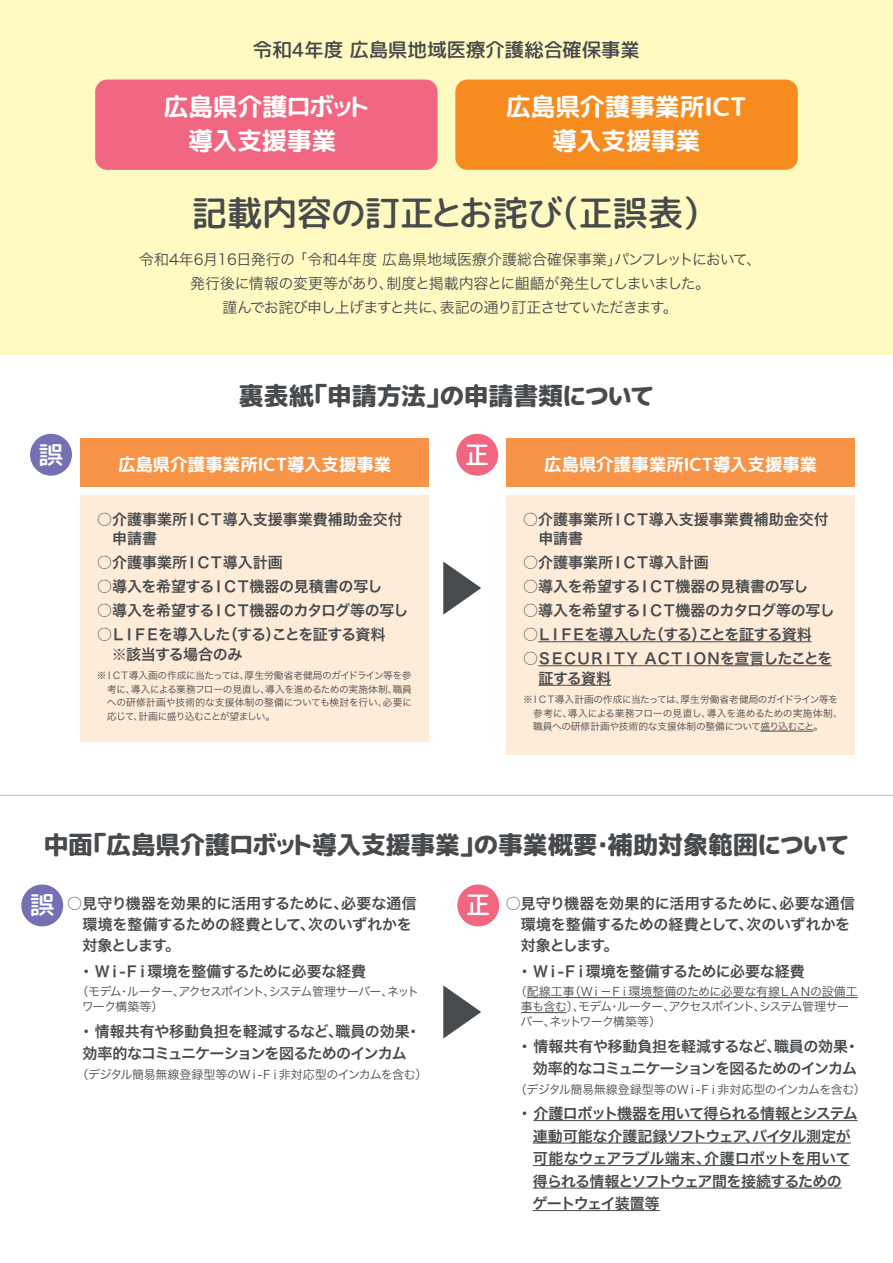
<style>
.page{position:relative;width:893px;height:1263px;background:#fff}
.page>*{position:absolute;margin:0;border:0;box-sizing:border-box;transform-origin:0 0}
.t1{font:36px "rounded mgenplus 2 pp medium";letter-spacing:-.035em;color:#484b4e}
.t2{font:25.65px/34.2px "rounded mgenplus 2 pp bold";letter-spacing:-.035em;color:#fff;text-align:center}
.t3{font:25.5px "rounded mgenplus 2 pp heavy";letter-spacing:-.03em;color:#484b4e}
.t4{font:25.5px "rounded mgenplus 2 pp medium";color:#fff}
.t5{font:19.95px "rounded mgenplus 2 pp medium";letter-spacing:-.03em;color:#484b4e}
.t6{font:18px "rounded mgenplus 2 pp bold";letter-spacing:-.035em;color:#fff}
.t7{font:15px/22.5px "Hira Kaku Pro N W6";letter-spacing:-.035em;color:#484b4e}
.t8{font:15px/24px "Hira Kaku Pro N W3";letter-spacing:-.035em;color:#484b4e;text-align:center}
.t9{font:15px/21px "Hira Kaku Pro N W6";letter-spacing:-.015em;color:#484b4e}
.t10{font:15px/19.5px "Hira Kaku Pro N W6";color:#484b4e}
.t11{font:15px/19.5px "Hira Kaku Pro N W6";letter-spacing:-.055em;color:#484b4e}
.t12{font:15px/19.5px "Hira Kaku Pro N W6";letter-spacing:-.095em;color:#484b4e}
.t13{font:15px "Hira Kaku Pro N W6";letter-spacing:-.075em;color:#484b4e}
.t14{font:12px/15px "Hira Kaku Pro N W3";letter-spacing:-.055em;color:#484b4e}
.t15{font:12px "Hira Kaku Pro N W3";letter-spacing:-.035em;color:#484b4e}
.t16{font:12px/15px "Hira Kaku Pro N W3";letter-spacing:-.075em;color:#484b4e}
.t17{font:9.75px/13.5px "Hira Kaku Pro N W3";letter-spacing:-.03em;color:#484b4e}
</style>
<div class="page">
<div style="left:0;top:0;width:893px;height:354px;background:#fffac1"></div>
<hr style="left:0;top:795px;width:893px;height:1px;background:#bcbdc0">
<div style="left:507px;top:495px;width:348px;height:260px;background:#feebd8"></div>
<div style="left:507px;top:439px;width:348px;height:48px;background:#f79447"></div>
<div style="left:80px;top:495px;width:349px;height:246px;background:#feebd8"></div>
<div style="left:80px;top:439px;width:349px;height:48px;background:#f79447"></div>
<div style="left:95px;top:80px;width:343px;height:90px;background:#f16681;border-radius:12px"></div>
<div style="left:455px;top:80px;width:343px;height:90px;background:#f68b1f;border-radius:12px"></div>
<hr style="left:538px;top:641px;width:274px;height:1px;background:#484b4e">
<hr style="left:538px;top:665px;width:294px;height:1px;background:#484b4e">
<hr style="left:538px;top:685px;width:73px;height:1px;background:#484b4e">
<hr style="left:760px;top:731px;width:53px;height:1px;background:#484b4e">
<svg style="left:443px;top:561px;width:38px;height:54px"></svg>
<svg style="left:443px;top:985px;width:38px;height:53px"></svg>
<hr style="left:527px;top:997px;width:331px;height:1px;background:#484b4e">
<hr style="left:521px;top:1012px;width:46px;height:1px;background:#484b4e">
<hr style="left:533px;top:1120px;width:324px;height:1px;background:#484b4e">
<hr style="left:533px;top:1143px;width:318px;height:1px;background:#484b4e">
<hr style="left:533px;top:1165px;width:303px;height:1px;background:#484b4e">
<svg style="left:836px;top:1165px;width:14px;height:1px"></svg>
<hr style="left:533px;top:1188px;width:309px;height:1px;background:#484b4e">
<hr style="left:533px;top:1210px;width:127px;height:1px;background:#484b4e">
<div style="left:28px;top:431px;width:46px;height:47px;border:4px solid #fff;border-radius:50%"></div>
<svg style="left:33px;top:438px;width:36px;height:34px"></svg>
<div style="left:30px;top:434px;width:42px;height:42px;background:#756fb3;border-radius:50%"></div>
<div style="left:454px;top:431px;width:46px;height:47px;border:4px solid #fff;border-radius:50%"></div>
<svg style="left:460px;top:438px;width:34px;height:33px"></svg>
<div style="left:456px;top:434px;width:42px;height:42px;background:#f16681;border-radius:50%"></div>
<div style="left:19px;top:882px;width:46px;height:47px;border:4px solid #fff;border-radius:50%"></div>
<svg style="left:25px;top:888px;width:35px;height:35px"></svg>
<div style="left:21px;top:884px;width:42px;height:42px;background:#756fb3;border-radius:50%"></div>
<div style="left:455px;top:882px;width:46px;height:47px;border:4px solid #fff;border-radius:50%"></div>
<svg style="left:461px;top:889px;width:34px;height:33px"></svg>
<div style="left:457px;top:884px;width:42px;height:42px;background:#f16681;border-radius:50%"></div>
<h3 class="t5" style="left:253px;top:36px;width:389px">令和4年度 広島県地域医療介護総合確保事業</h3>
<h2 class="t2" style="left:163px;top:89px;width:207px">広島県介護ロボット導入支援事業</h2>
<h2 class="t2" style="left:506px;top:89px;width:243px">広島県介護事業所ICT導入支援事業</h2>
<h1 class="t1" style="left:192px;top:187px;width:511px">記載内容の訂正とお詫び（正誤表）</h1>
<p class="t8" style="left:139px;top:246px;width:624px">令和4年6月16日発行の 「令和4年度 広島県地域医療介護総合確保事業」パンフレットにおいて、発行後に情報の変更等があり、制度と掲載内容とに齟齬が発生してしまいました。<br>謹んでお詫び申し上げますと共に、表記の通り訂正させていただきます。</p>
<h3 class="t3" style="left:239px;top:378px;width:417px">裏表紙「申請方法」の申請書類について</h3>
<h3 class="t4" style="left:38px;top:436px;width:27px">誤</h3>
<h3 class="t4" style="left:464px;top:436px;width:27px">正</h3>
<p class="t6" style="left:118px;top:451px;width:275px">広島県介護事業所ICT導入支援事業</p>
<p class="t10" style="left:112px;top:509px;width:292px;text-indent:-15px">○介護事業所ＩＣＴ導入支援事業費補助金交付申請書</p>
<p class="t10" style="left:97px;top:552px;width:187px">○介護事業所ＩＣＴ導入計画</p>
<p class="t7" style="left:97px;top:575px;width:287px">○導入を希望するＩＣＴ機器の見積書の写し</p>
<p class="t7" style="left:97px;top:599px;width:313px">○導入を希望するＩＣＴ機器のカタログ等の写し</p>
<p class="t11" style="left:112px;top:624px;width:290px;text-indent:-15px">○ＬＩＦＥを導入した（する）ことを証する資料　※該当する場合のみ</p>
<p class="t17" style="left:107px;top:668px;width:307px;text-align:justify;text-indent:-10px">※ＩＣＴ導入画の作成に当たっては、厚生労働省老健局のガイドライン等を参考に、導入による業務フローの見直し、導入を進めるための実施体制、職員への研修計画や技術的な支援体制の整備についても検討を行い、必要に応じて、計画に盛り込むことが望ましい。</p>
<p class="t6" style="left:544px;top:451px;width:275px">広島県介護事業所ICT導入支援事業</p>
<p class="t10" style="left:538px;top:509px;width:292px;text-indent:-15px">○介護事業所ＩＣＴ導入支援事業費補助金交付申請書</p>
<p class="t10" style="left:523px;top:552px;width:187px">○介護事業所ＩＣＴ導入計画</p>
<p class="t7" style="left:523px;top:575px;width:287px">○導入を希望するＩＣＴ機器の見積書の写し</p>
<p class="t7" style="left:523px;top:599px;width:313px">○導入を希望するＩＣＴ機器のカタログ等の写し</p>
<p class="t13" style="left:523px;top:621px;width:290px">○ＬＩＦＥを導入した（する）ことを証する資料</p>
<p class="t12" style="left:538px;top:648px;width:295px;text-indent:-15px">○ＳＥＣＵＲＩＴＹ ＡＣＴＩＯＮを宣言したことを証する資料</p>
<p class="t17" style="left:533px;top:692px;width:311px;text-indent:-10px">※ＩＣＴ導入計画の作成に当たっては、厚生労働省老健局のガイドライン等を参考に、導入による業務フローの見直し、導入を進めるための実施体制、職員への研修計画や技術的な支援体制の整備について盛り込むこと。</p>
<h3 class="t3" style="left:43px;top:827px;width:807px">中面「広島県介護ロボット導入支援事業」の事業概要・補助対象範囲について</h3>
<h3 class="t4" style="left:29px;top:887px;width:27px">誤</h3>
<h3 class="t4" style="left:465px;top:887px;width:27px">正</h3>
<p class="t9" style="left:82px;top:892px;width:336px;text-indent:-15px">○見守り機器を効果的に活用するために、必要な通信環境を整備するための経費として、次のいずれかを対象とします。</p>
<p class="t7" style="left:79px;top:959px;width:289px">・ Ｗｉ-Ｆｉ環境を整備するために必要な経費</p>
<p class="t16" style="left:82px;top:983px;width:339px;text-indent:-5px">（モデム・ルーター、アクセスポイント、システム管理サーバー、ネットワーク構築等）</p>
<p class="t7" style="left:79px;top:1019px;width:344px">・ 情報共有や移動負担を軽減するなど、職員の効果・効率的なコミュニケーションを図るためのインカム</p>
<p class="t15" style="left:76px;top:1064px;width:353px">（デジタル簡易無線登録型等のＷｉ-Ｆｉ非対応型のインカムを含む）</p>
<p class="t9" style="left:521px;top:892px;width:336px;text-indent:-15px">○見守り機器を効果的に活用するために、必要な通信環境を整備するための経費として、次のいずれかを対象とします。</p>
<p class="t7" style="left:517px;top:959px;width:289px">・ Ｗｉ-Ｆｉ環境を整備するために必要な経費</p>
<p class="t14" style="left:521px;top:983px;width:339px;text-indent:-6px">（配線工事（Ｗｉ－Ｆｉ環境整備のために必要な有線ＬＡＮの設備工事も含む）、モデム・ルーター、アクセスポイント、システム管理サーバー、ネットワーク構築等）</p>
<p class="t7" style="left:517px;top:1034px;width:344px;text-align:right">・ 情報共有や移動負担を軽減するなど、職員の効果・効率的なコミュニケーションを図るためのインカム</p>
<p class="t15" style="left:515px;top:1079px;width:353px">（デジタル簡易無線登録型等のＷｉ-Ｆｉ非対応型のインカムを含む）</p>
<p class="t7" style="left:533px;top:1101px;width:327px;text-indent:-15px">・ 介護ロボット機器を用いて得られる情報とシステム連動可能な介護記録ソフトウェア、バイタル測定が可能なウェアラブル端末、介護ロボットを用いて得られる情報とソフトウェア間を接続するためのゲートウェイ装置等</p>
</div>
